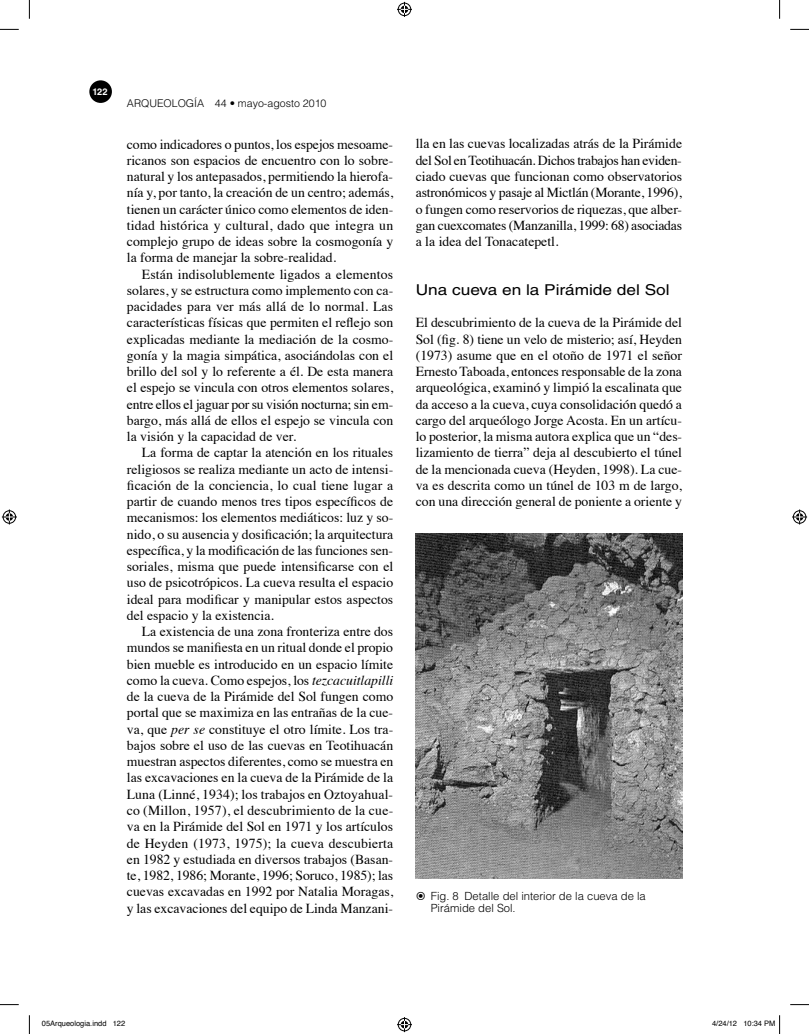
<style>
.page{position:relative;width:809px;height:1034px;background:#fff}
.page>*{position:absolute;margin:0;border:0;box-sizing:border-box;transform-origin:0 0}
.t1{font:15px "Helvetica LT Std";color:#000;scale:1.15 1}
.t2{font:13.75px/16.2px "Times";color:#000;text-align:justify}
.t3{font:300 11.25px/12.5px "Helvetica LT Std";color:#000}
.t4{font:300 10.62px "Helvetica LT Std";color:#000}
.t5{font:700 9.25px "Helvetica LT Std";color:#fff}
.t6{font:7.5px "Helvetica";color:#000}
.s1{font-style:italic}
</style>
<div class="page">
<div style="left:89px;top:80px;width:23px;height:23px;background:#000;border-radius:50%"></div>
<img style="left:416px;top:533px;width:266px;height:345px">
<svg style="left:0;top:29px;width:19px;height:1px"></svg>
<svg style="left:790px;top:29px;width:19px;height:1px"></svg>
<svg style="left:0;top:1004px;width:19px;height:1px"></svg>
<svg style="left:790px;top:1004px;width:19px;height:1px"></svg>
<svg style="left:29px;top:0;width:1px;height:19px"></svg>
<svg style="left:29px;top:1015px;width:1px;height:19px"></svg>
<svg style="left:779px;top:0;width:1px;height:19px"></svg>
<svg style="left:397px;top:2px;width:15px;height:15px"></svg>
<svg style="left:397px;top:1017px;width:15px;height:15px"></svg>
<svg style="left:2px;top:509px;width:15px;height:15px"></svg>
<svg style="left:792px;top:509px;width:15px;height:15px"></svg>
<svg style="left:779px;top:1015px;width:1px;height:19px"></svg>
<p class="t5" style="left:92px;top:86px;width:17px">122</p>
<p class="t4" style="left:127px;top:97px;width:201px">ARQUEOLOGÍA 44 • mayo-agosto 2010</p>
<p class="t2" style="left:127px;top:135px;width:268px">como indicadores o puntos, los espejos mesoame&shy;ricanos son espacios de encuentro con lo sobre&shy;natural y los antepasados, permitiendo la hierofa&shy;nía y, por tanto, la creación de un centro; además, tienen un carácter único como elementos de iden&shy;tidad histórica y cultural, dado que integra un complejo grupo de ideas sobre la cosmogonía y la forma de manejar la sobre-realidad.</p>
<p class="t2" style="left:127px;top:265px;width:268px;text-indent:15px">Están indisolublemente ligados a elementos solares, y se estructura como implemento con ca&shy;pacidades para ver más allá de lo normal. Las características físicas que permiten el reflejo son explicadas mediante la mediación de la cosmo&shy;gonía y la magia simpática, asociándolas con el brillo del sol y lo referente a él. De esta manera el espejo se vincula con otros elementos solares, entre ellos el jaguar por su visión nocturna; sin em&shy;bargo, más allá de ellos el espejo se vincula con la visión y la capacidad de ver.</p>
<p class="t2" style="left:127px;top:443px;width:268px;text-indent:15px">La forma de captar la atención en los rituales religiosos se realiza mediante un acto de intensi&shy;ficación de la conciencia, lo cual tiene lugar a partir de cuando menos tres tipos específicos de mecanismos: los elementos mediáticos: luz y so&shy;nido, o su ausencia y dosificación; la arquitectura específica, y la modificación de las funciones sen&shy;soriales, misma que puede intensificarse con el uso de psicotrópicos. La cueva resulta el espacio ideal para modificar y manipular estos aspectos del espacio y la existencia.</p>
<p class="t2" style="left:127px;top:622px;width:268px;text-indent:15px">La existencia de una zona fronteriza entre dos mundos se manifiesta en un ritual donde el propio bien mueble es introducido en un espacio límite como la cueva. Como espejos, los <span class="s1">tezcacuitlapilli </span>de la cueva de la Pirámide del Sol fungen como portal que se maximiza en las entrañas de la cue&shy;va, que <span class="s1">per se</span> constituye el otro límite. Los tra&shy;bajos sobre el uso de las cuevas en Teotihuacán muestran aspectos diferentes, como se muestra en las excavaciones en la cueva de la Pirámide de la Luna (Linné, 1934); los trabajos en Oztoyahual&shy;co (Millon, 1957), el descubrimiento de la cue&shy;va en la Pirámide del Sol en 1971 y los artículos de Heyden (1973, 1975); la cueva descubierta en 1982 y estudiada en diversos trabajos (Basan&shy;te, 1982, 1986; Morante, 1996; Soruco, 1985); las cuevas excavadas en 1992 por Natalia Moragas, y las excavaciones del equipo de Linda Manzani-</p>
<p class="t2" style="left:416px;top:135px;width:268px">lla en las cuevas localizadas atrás de la Pirámide del Sol en Teotihuacán. Dichos trabajos han eviden&shy;ciado cuevas que funcionan como observatorios astronómicos y pasaje al Mictlán (Morante, 1996), o fungen como reservorios de riquezas, que alber&shy;gan cuexcomates (Manzanilla, 1999: 68) asociadas a la idea del Tonacatepetl.</p>
<p class="t1" style="left:416px;top:281px;width:222px">Una cueva en la Pirámide del Sol</p>
<p class="t2" style="left:416px;top:313px;width:268px">El descubrimiento de la cueva de la Pirámide del Sol (fig. 8) tiene un velo de misterio; así, Heyden (1973) asume que en el otoño de 1971 el señor Ernesto Taboada, entonces responsable de la zona arqueológica, examinó y limpió la escalinata que da acceso a la cueva, cuya consolidación quedó a cargo del arqueólogo Jorge Acosta. En un artícu&shy;lo posterior, la misma autora explica que un “des&shy;lizamiento de tierra” deja al descubierto el túnel de la mencionada cueva (Heyden, 1998). La cue&shy;va es descrita como un túnel de 103 m de largo, con una dirección general de poniente a oriente y</p>
<p class="t3" style="left:431px;top:889px;width:217px;text-indent:-5px">Fig. 8 Detalle del interior de la cueva de la<br>Pirámide del Sol.</p>
<p class="t6" style="left:42px;top:1018px;width:85px">05Arqueologia.indd 122</p>
<p class="t6" style="left:712px;top:1018px;width:65px">4/24/12 10:34 PM</p>
</div>
